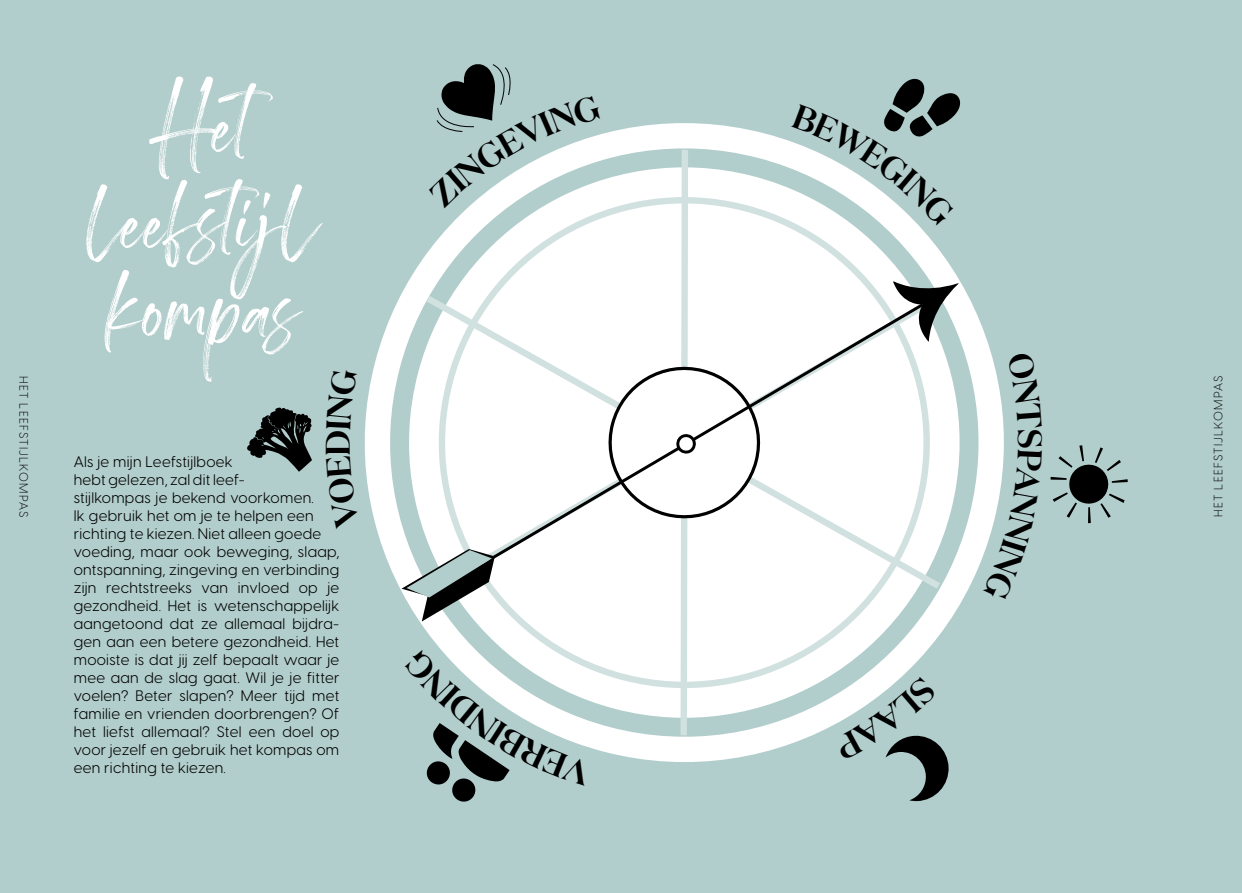
<style>
.page{position:relative;width:1242px;height:893px;background:#b2cecc}
.page>*{position:absolute;margin:0;border:0;box-sizing:border-box;transform-origin:0 0}
.t1{font:116.1px/96px "Springfield";color:#fff;text-align:center}
.t2{font:600 34.05px "Domaine Display";color:#000}
.t3{font:15px/18px "Visby CF";letter-spacing:.02em;color:#000}
.t4{font:300 12px "Visby CF";letter-spacing:.11em;color:#000}
</style>
<div class="page">
<svg style="left:247px;top:407px;width:65px;height:65px"></svg>
<svg style="left:380px;top:285px;width:608px;height:315px;fill:#fff"></svg>
<svg style="left:1050px;top:445px;width:77px;height:78px"></svg>
<svg style="left:982px;top:352px;width:22px;height:248px"></svg>
<svg style="left:401px;top:64px;width:561px;height:738px"></svg>
<p class="t4" style="left:31px;top:376px;width:143px;rotate:90deg">HET LEEFSTIJLKOMPAS</p>
<h1 class="t1" style="left:87px;top:90px;width:230px">Het leefstijl</h1>
<h1 class="t1" style="left:106px;top:276px;width:191px">kompas</h1>
<h2 class="t2" style="left:316px;top:456px;width:28px;rotate:-90deg">D</h2>
<p class="t3" style="left:74px;top:453px;width:267px">Als je mijn Leefstijlboek<br>hebt gelezen, zal dit leef-<br>stijlkompas je bekend voorkomen.<br>Ik gebruik het om je te helpen een richting te kiezen. Niet alleen goede voeding, maar ook beweging, slaap, ontspanning, zingeving en verbinding zijn rechtstreeks van invloed op je gezondheid. Het is wetenschappelijk aangetoond dat ze allemaal bijdra&shy;gen aan een betere gezondheid. Het mooiste is dat jij zelf bepaalt waar je mee aan de slag gaat. Wil je je fitter voelen? Beter slapen? Meer tijd met familie en vrienden doorbrengen? Of het liefst allemaal? Stel een doel op voor jezelf en gebruik het kompas om een richting te kiezen.</p>
<p class="t4" style="left:1211px;top:517px;width:143px;rotate:-90deg">HET LEEFSTIJLKOMPAS</p>
</div>
